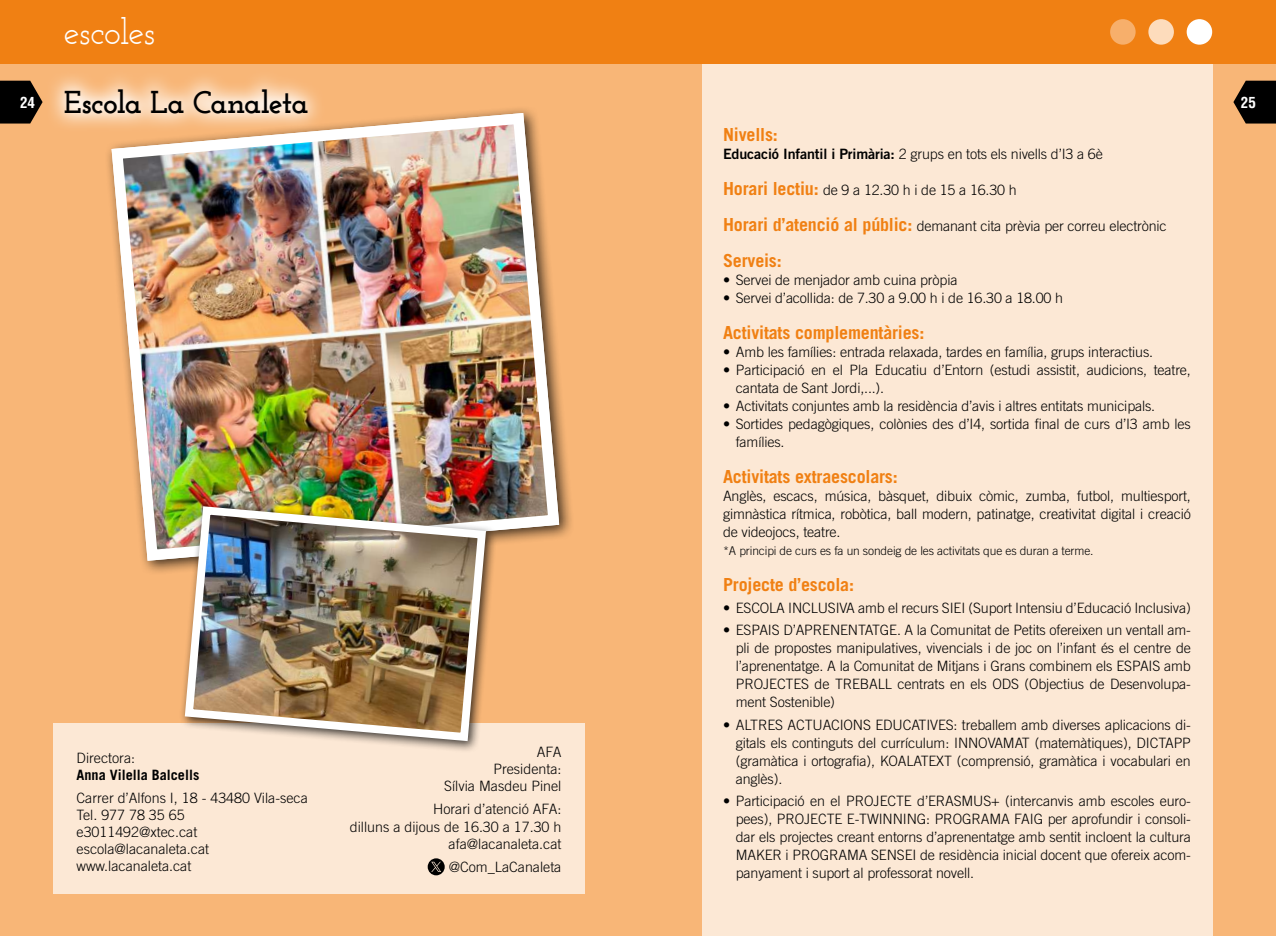
<style>
.page{position:relative;width:1276px;height:936px;background:#fff}
.page>*{position:absolute;margin:0;border:0;box-sizing:border-box;transform-origin:0 0}
.t1{font:36px "Josefin Slab";letter-spacing:-.02em;color:#fff}
.t2{font:700 31.5px "Josefin Slab";letter-spacing:-.035em;color:#000}
.t3{font:700 18px "Trade Gothic LT Std";letter-spacing:-.01em;color:#f08013}
.t4{font:700 condensed 15px "Helvetica";color:#fff}
.t5{font:300 14.25px/18px "Trade Gothic LT Std";letter-spacing:-.01em;color:#000;text-align:justify}
.t6{font:700 14.25px "Trade Gothic LT Std";color:#000}
.t7{font:300 12px "Trade Gothic LT Std";letter-spacing:-.01em;color:#000}
.s1{font-family:"Trade Gothic LT Std Bd 2";font-weight:400}
.s2{font-weight:700;font-size:18px;color:#f08013}
</style>
<div class="page">
<div style="left:0;top:64px;width:1276px;height:871px;background:#f8b677"></div>
<div style="left:0;top:0;width:638px;height:64px;background:#f08013"></div>
<div style="left:638px;top:0;width:638px;height:64px;background:#f08013"></div>
<svg style="left:0;top:81px;width:43px;height:42px;background:#251b11"></svg>
<svg style="left:1233px;top:81px;width:43px;height:42px;background:#251b11"></svg>
<div style="left:702px;top:64px;width:510px;height:871px;background:#fce8d5"></div>
<div style="left:1186px;top:19px;width:26px;height:26px;background:#fff;border-radius:50%"></div>
<div style="left:1110px;top:19px;width:25px;height:26px;background:#f7af6b;border-radius:50%"></div>
<div style="left:1148px;top:19px;width:26px;height:26px;background:#fddcbc;border-radius:50%"></div>
<div style="left:53px;top:723px;width:532px;height:170px;background:#fce8d5"></div>
<svg style="left:428px;top:858px;width:17px;height:17px"></svg>
<svg style="left:52px;top:77px;width:266px;height:49px"></svg>
<div style="left:104px;top:105px;width:470px;height:471px;background:#000;opacity:.75"></div>
<img style="left:112px;top:113px;width:447px;height:447px">
<div style="left:112px;top:113px;width:447px;height:447px;border:10px solid #fff;border-radius:35px"></div>
<div style="left:179px;top:501px;width:318px;height:252px;background:#000;opacity:.75"></div>
<img style="left:181px;top:502px;width:309px;height:243px">
<h1 class="t1" style="left:64px;top:10px;width:93px">escoles</h1>
<h2 class="t2" style="left:64px;top:84px;width:246px">Escola La Canaleta</h2>
<p class="t4" style="left:20px;top:93px;width:16px">24</p>
<p class="t4" style="left:1241px;top:93px;width:16px">25</p>
<p class="t5" style="left:77px;top:749px;width:60px">Directora:</p>
<p class="t6" style="left:77px;top:766px;width:124px">Anna Vilella Balcells</p>
<p class="t5" style="left:77px;top:789px;width:233px;line-height:17.1px;text-align:left">Carrer d’Alfons I, 18 - 43480 Vila-seca<br>Tel. 977 78 35 65 e3011492@xtec.cat escola@lacanaleta.cat www.lacanaleta.cat</p>
<p class="t5" style="left:444px;top:742px;width:119px;line-height:17.1px;text-align:right">AFA<br>Presidenta:<br>Sílvia Masdeu Pinel</p>
<p class="t5" style="left:350px;top:800px;width:213px;line-height:17.1px;text-align:right">Horari d’atenció AFA:<br>dilluns a dijous de 16.30 a 17.30 h afa@lacanaleta.cat</p>
<p class="t5" style="left:449px;top:857px;width:114px">@Com_LaCanaleta</p>
<p class="t3" style="left:723px;top:123px;width:56px">Nivells:</p>
<p class="t5" style="left:723px;top:144px;width:381px"><span class="s1">Educació Infantil i Primària:</span> 2 grups en tots els nivells d’I3 a 6è</p>
<p class="t5" style="left:723px;top:180px;width:295px"><span class="s2">Horari lectiu:</span> de 9 a 12.30 h i de 15 a 16.30 h</p>
<p class="t5" style="left:723px;top:216px;width:445px"><span class="s2">Horari d’atenció al públic:</span> demanant cita prèvia per correu electrònic</p>
<p class="t3" style="left:723px;top:249px;width:60px">Serveis:</p>
<p class="t5" style="left:723px;top:270px;width:236px">• Servei de menjador amb cuina pròpia</p>
<p class="t5" style="left:723px;top:288px;width:341px">• Servei d’acollida: de 7.30 a 9.00 h i de 16.30 a 18.00 h</p>
<p class="t3" style="left:723px;top:321px;width:203px">Activitats complementàries:</p>
<p class="t5" style="left:723px;top:342px;width:432px">• Amb les famílies: entrada relaxada, tardes en família, grups interactius.</p>
<p class="t5" style="left:736px;top:360px;width:456px;text-indent:-13px">• Participació en el Pla Educatiu d’Entorn (estudi assistit, audicions, teatre, cantata de Sant Jordi,...).</p>
<p class="t5" style="left:723px;top:396px;width:434px">• Activitats conjuntes amb la residència d’avis i altres entitats municipals.</p>
<p class="t5" style="left:736px;top:414px;width:457px;text-indent:-13px">• Sortides pedagògiques, colònies des d’I4, sortida final de curs d’I3 amb les famílies.</p>
<p class="t3" style="left:723px;top:465px;width:176px">Activitats extraescolars:</p>
<p class="t5" style="left:723px;top:486px;width:469px">Anglès, escacs, música, bàsquet, dibuix còmic, zumba, futbol, multiesport, gimnàstica rítmica, robòtica, ball modern, patinatge, creativitat digital i creació de videojocs, teatre.</p>
<p class="t7" style="left:723px;top:543px;width:372px">*A principi de curs es fa un sondeig de les activitats que es duran a terme.</p>
<p class="t3" style="left:723px;top:573px;width:132px">Projecte d’escola:</p>
<p class="t5" style="left:723px;top:599px;width:469px">• ESCOLA INCLUSIVA amb el recurs SIEI (Suport Intensiu d’Educació Inclusiva)</p>
<p class="t5" style="left:736px;top:621px;width:456px;text-indent:-13px">• ESPAIS D’APRENENTATGE. A la Comunitat de Petits ofereixen un ventall am&shy;pli de propostes manipulatives, vivencials i de joc on l’infant és el centre de l’aprenentatge. A la Comunitat de Mitjans i Grans combinem els ESPAIS amb PROJECTES de TREBALL centrats en els ODS (Objectius de Desenvolupa&shy;ment Sostenible)</p>
<p class="t5" style="left:736px;top:715px;width:456px;text-indent:-13px">• ALTRES ACTUACIONS EDUCATIVES: treballem amb diverses aplicacions di&shy;gitals els continguts del currículum: INNOVAMAT (matemàtiques), DICTAPP (gramàtica i ortografia), KOALATEXT (comprensió, gramàtica i vocabulari en anglès).</p>
<p class="t5" style="left:736px;top:791px;width:457px;text-indent:-13px">• Participació en el PROJECTE d’ERASMUS+ (intercanvis amb escoles euro&shy;pees), PROJECTE E-TWINNING: PROGRAMA FAIG per aprofundir i consoli&shy;dar els projectes creant entorns d’aprenentatge amb sentit incloent la cultura MAKER i PROGRAMA SENSEI de residència inicial docent que ofereix acom&shy;panyament i suport al professorat novell.</p>
</div>
